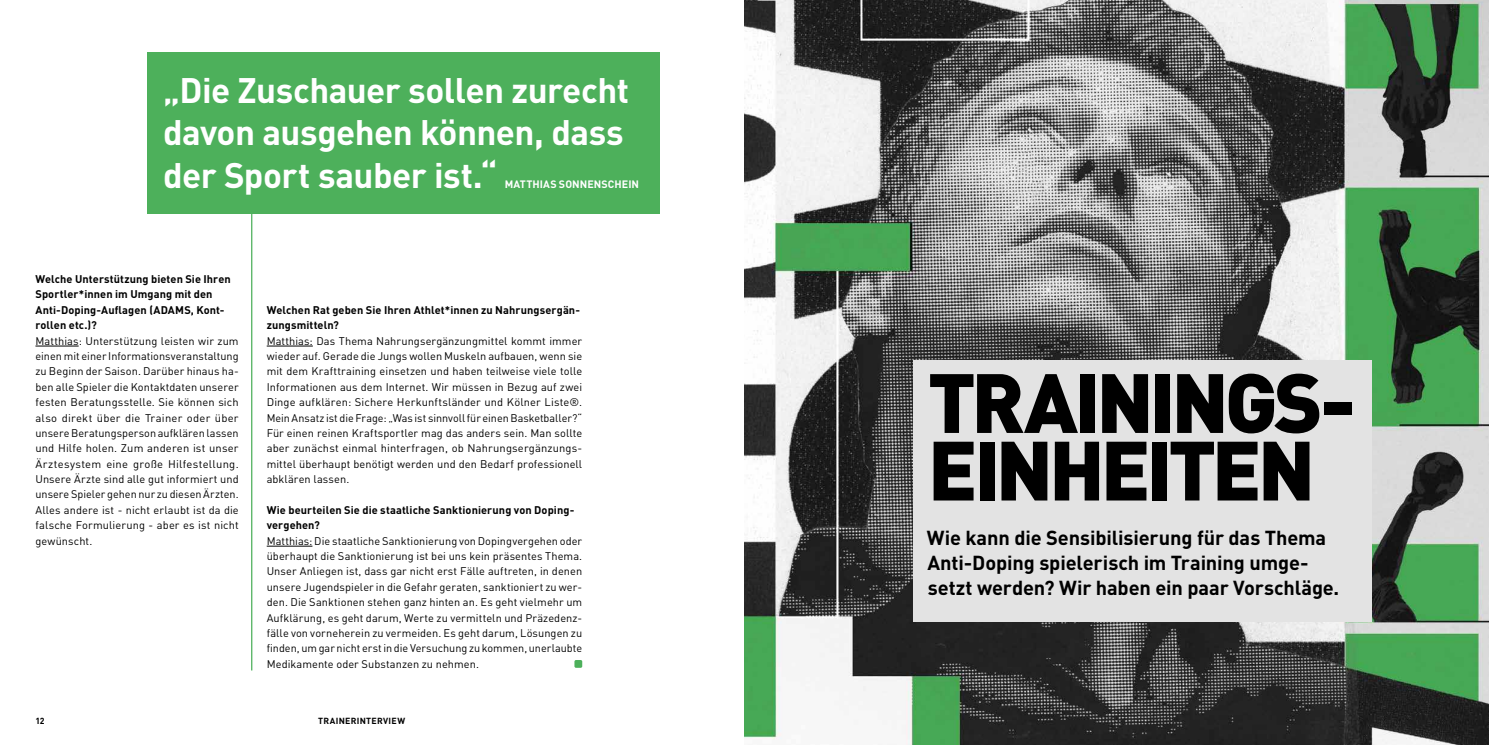
<style>
.page{position:relative;width:1489px;height:745px;background:#fff}
.page>*{position:absolute;margin:0;border:0;box-sizing:border-box;transform-origin:0 0}
.t1{font:900 82.5px/67.5px "DIN";letter-spacing:-.055em;color:#000}
.t2{font:700 35px/42.5px "DIN";letter-spacing:-.015em;color:#fff}
.t3{font:700 20px/25px "DIN Pro";letter-spacing:-.005em;color:#000}
.t4{font:11px/15.4px "DIN Pro";letter-spacing:.005em;color:#000;text-align:justify}
.t5{font:700 11px/15.4px "DIN Pro";letter-spacing:.01em;color:#000}
.t6{font:700 10.62px "DIN";letter-spacing:.005em;color:#fff}
.t7{font:700 8.75px "DIN Pro";color:#000}
</style>
<div class="page">
<img style="left:744px;top:0;width:744px;height:744px">
<div style="left:913px;top:360px;width:458px;height:261px;background:#e3e3e3"></div>
<hr style="left:251px;top:160px;width:1px;height:510px;background:#4db05b">
<hr style="left:35px;top:345px;width:44px;height:1px;background:#000">
<div style="left:148px;top:52px;width:512px;height:162px;background:#4db05b"></div>
<hr style="left:267px;top:345px;width:46px;height:1px;background:#000">
<hr style="left:267px;top:545px;width:45px;height:1px;background:#000">
<div style="left:574px;top:659px;width:8px;height:8px;background:#4db05b;border-radius:2px"></div>
<h2 class="t2" style="left:163px;top:67px;width:467px">„Die Zuschauer sollen zurecht davon ausgehen können, dass der Sport sauber ist.“</h2>
<p class="t6" style="left:505px;top:177px;width:136px">MATTHIAS SONNENSCHEIN</p>
<p class="t5" style="left:35px;top:271px;width:197px">Welche Unterstützung bieten Sie Ihren<br>Sportler*innen im Umgang mit den<br>Anti-Doping-Auflagen (ADAMS, Kont&shy;rollen etc.)?</p>
<p class="t4" style="left:35px;top:332px;width:205px">Matthias: Unterstützung leisten wir zum einen mit einer Informationsveranstaltung zu Beginn der Saison. Darüber hinaus ha&shy;ben alle Spieler die Kontaktdaten unserer festen Beratungsstelle. Sie können sich also direkt über die Trainer oder über unsere Beratungsperson aufklären lassen und Hilfe holen. Zum anderen ist unser Ärztesystem eine große Hilfestellung.<br>Unsere Ärzte sind alle gut informiert und unsere Spieler gehen nur zu diesen Ärzten.<br>Alles andere ist - nicht erlaubt ist da die falsche Formulierung - aber es ist nicht gewünscht.</p>
<p class="t5" style="left:267px;top:301px;width:315px">Welchen Rat geben Sie Ihren Athlet*innen zu Nahrungsergän&shy;zungsmitteln?</p>
<p class="t4" style="left:267px;top:332px;width:317px">Matthias: Das Thema Nahrungsergänzungmittel kommt immer wieder auf. Gerade die Jungs wollen Muskeln aufbauen, wenn sie mit dem Krafttraining einsetzen und haben teilweise viele tolle Informationen aus dem Internet. Wir müssen in Bezug auf zwei Dinge aufklären: Sichere Herkunftsländer und Kölner Liste®.<br>Mein Ansatz ist die Frage: „Was ist sinnvoll für einen Basketballer?“ Für einen reinen Kraftsportler mag das anders sein. Man sollte aber zunächst einmal hinterfragen, ob Nahrungsergänzungs&shy;mittel überhaupt benötigt werden und den Bedarf professionell abklären lassen.</p>
<p class="t5" style="left:267px;top:501px;width:309px">Wie beurteilen Sie die staatliche Sanktionierung von Doping&shy;vergehen?</p>
<p class="t4" style="left:267px;top:532px;width:317px">Matthias: Die staatliche Sanktionierung von Dopingvergehen oder überhaupt die Sanktionierung ist bei uns kein präsentes Thema.<br>Unser Anliegen ist, dass gar nicht erst Fälle auftreten, in denen unsere Jugendspieler in die Gefahr geraten, sanktioniert zu wer&shy;den. Die Sanktionen stehen ganz hinten an. Es geht vielmehr um Aufklärung, es geht darum, Werte zu vermitteln und Präzedenz&shy;fälle von vorneherein zu vermeiden. Es geht darum, Lösungen zu finden, um gar nicht erst in die Versuchung zu kommen, unerlaubte Medikamente oder Substanzen zu nehmen.</p>
<p class="t7" style="left:35px;top:714px;width:11px">12</p>
<p class="t7" style="left:318px;top:714px;width:12px">Trainerinterview</p>
<h1 class="t1" style="left:927px;top:364px;width:429px">TRAININGS-<br>EINHEITEN</h1>
<h3 class="t3" style="left:926px;top:523px;width:414px">Wie kann die Sensibilisierung für das Thema<br>Anti-Doping spielerisch im Training umge&shy;setzt werden? Wir haben ein paar Vorschläge.</h3>
</div>
